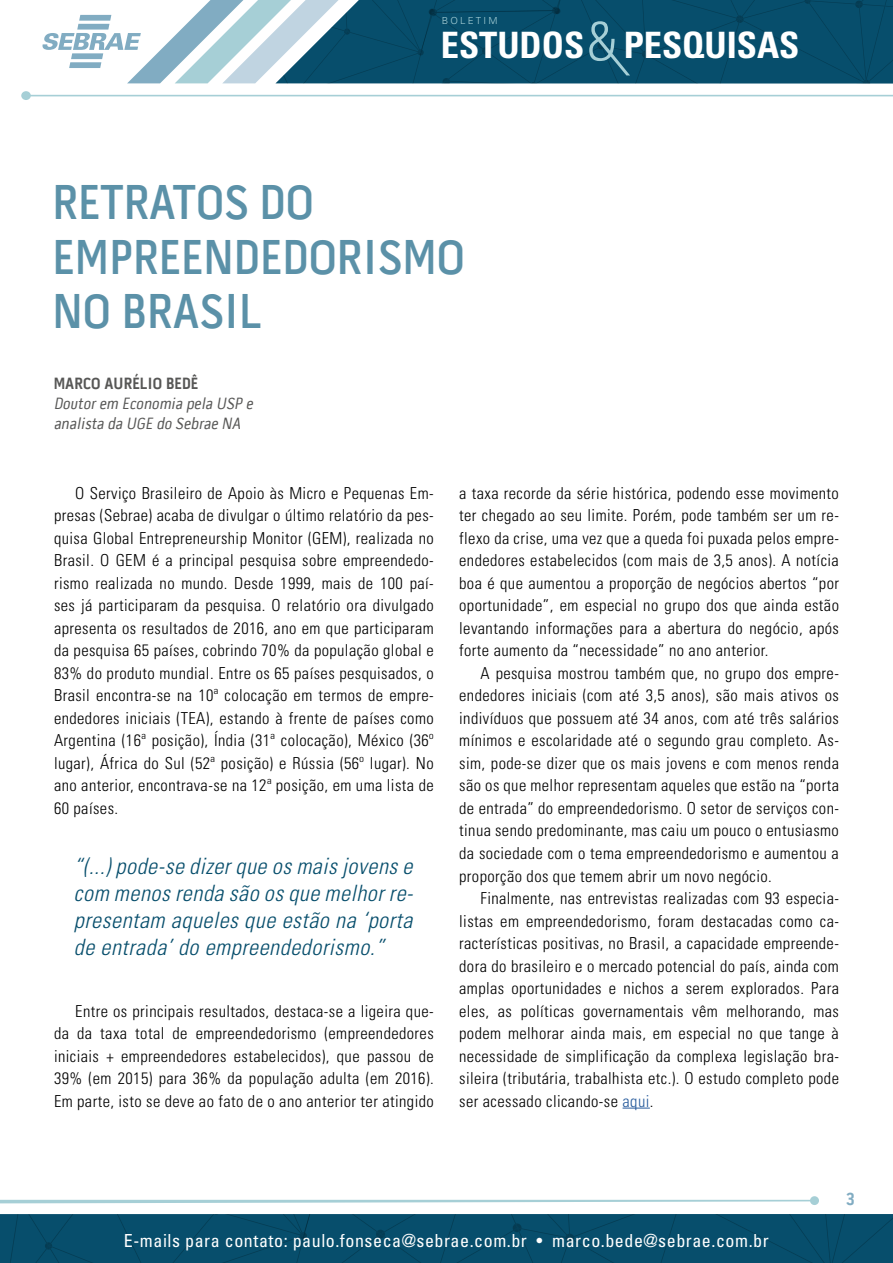
<style>
.page{position:relative;width:893px;height:1263px;background:#fff}
.page>*{position:absolute;margin:0;border:0;box-sizing:border-box;transform-origin:0 0}
.t1{font:600 49.5px/54px "Pill Gothic 300 mg";color:#5b91a8}
.t2{font:700 condensed 36.3px "Univers LT Std";color:#fff}
.t3{font:italic 300 condensed 22.5px/27px "Univers LT Std";letter-spacing:.025em;color:#074e6c;text-align:justify}
.t4{font:condensed 18px "Univers LT Std";letter-spacing:.03em;color:#fff}
.t5{font:700 18px "Pill Gothic 300 mg";color:#81acc2}
.t6{font:300 condensed 16.5px/22.5px "Univers LT Std";letter-spacing:.025em;color:#000;text-align:justify}
.t7{font:italic 16.5px/19.8px "Pill Gothic 300 mg";color:#575756}
.t8{font:700 16.5px "Pill Gothic 300 mg";letter-spacing:.005em;color:#575756}
.t9{font:300 9.75px "Univers LT Std";letter-spacing:.23em;color:#a6cfd6}
.s1{color:#275b9c}
</style>
<div class="page">
<div style="left:0;top:1214px;width:893px;height:49px;background:#074e6c"></div>
<svg style="left:0;top:1196px;width:819px;height:66px;fill:#074e6c"></svg>
<svg style="left:21px;top:44px;width:872px;height:56px"></svg>
<svg style="left:43px;top:0;width:850px;height:84px"></svg>
<svg style="left:623px;top:1108px;width:27px;height:1px"></svg>
<p class="t9" style="left:442px;top:15px;width:57px">BOLETIM</p>
<h2 class="t2" style="left:441px;top:23px;width:360px">ESTUDOS PESQUISAS</h2>
<h1 class="t1" style="left:53px;top:176px;width:414px">RETRATOS DO<br>EMPREENDEDORISMO<br>NO BRASIL</h1>
<p class="t8" style="left:54px;top:373px;width:146px">MARCO AURÉLIO BEDÊ</p>
<p class="t7" style="left:54px;top:394px;width:204px">Doutorem Economia pela USP e analista da UGE do Sebrae NA</p>
<p class="t6" style="left:54px;top:482px;width:381px;text-indent:21px">O Serviço Brasileiro de Apoio às Micro e Pequenas Em&shy;presas (Sebrae) acaba de divulgar o último relatório da pes&shy;quisa Global Entrepreneurship Monitor (GEM), realizada no Brasil. O GEM é a principal pesquisa sobre empreendedo&shy;rismo realizada no mundo. Desde 1999, mais de 100 paí&shy;ses já participaram da pesquisa. O relatório ora divulgado apresenta os resultados de 2016, ano em que participaram da pesquisa 65 países, cobrindo 70% da população global e 83% do produto mundial. Entre os 65 países pesquisados, o Brasil encontra-se na 10ª colocação em termos de empre&shy;endedores iniciais (TEA), estando à frente de países como Argentina (16ª posição), Índia (31ª colocação), México (36º lugar), África do Sul (52ª posição) e Rússia (56º lugar). No ano anterior, encontrava-se na 12ª posição, em uma lista de 60 países.</p>
<h3 class="t3" style="left:74px;top:852px;width:341px">“(...) pode-se dizer que os mais jovens e com menos renda são os que melhor re&shy;presentam aqueles que estão na ‘porta de entrada’ do empreendedorismo.”</h3>
<p class="t6" style="left:54px;top:999px;width:381px;text-indent:21px">Entre os principais resultados, destaca-se a ligeira que&shy;da da taxa total de empreendedorismo (empreendedores iniciais + empreendedores estabelecidos), que passou de 39% (em 2015) para 36% da população adulta (em 2016).<br>Em parte, isto se deve ao fato de o ano anterior ter atingido</p>
<p class="t6" style="left:459px;top:482px;width:381px">a taxa recorde da série histórica, podendo esse movimento ter chegado ao seu limite. Porém, pode também ser um re&shy;flexo da crise, uma vez que a queda foi puxada pelos empre&shy;endedores estabelecidos (com mais de 3,5 anos). A notícia boa é que aumentou a proporção de negócios abertos “por oportunidade”, em especial no grupo dos que ainda estão levantando informações para a abertura do negócio, após forte aumento da “necessidade” no ano anterior.</p>
<p class="t6" style="left:459px;top:662px;width:381px;text-indent:21px">A pesquisa mostrou também que, no grupo dos empre&shy;endedores iniciais (com até 3,5 anos), são mais ativos os indivíduos que possuem até 34 anos, com até três salários mínimos e escolaridade até o segundo grau completo. As&shy;sim, pode-se dizer que os mais jovens e com menos renda são os que melhor representam aqueles que estão na “porta de entrada” do empreendedorismo. O setor de serviços con&shy;tinua sendo predominante, mas caiu um pouco o entusiasmo da sociedade com o tema empreendedorismo e aumentou a proporção dos que temem abrir um novo negócio.</p>
<p class="t6" style="left:459px;top:887px;width:381px;text-indent:21px">Finalmente, nas entrevistas realizadas com 93 especia&shy;listas em empreendedorismo, foram destacadas como ca&shy;racterísticas positivas, no Brasil, a capacidade empreende&shy;dora do brasileiro e o mercado potencial do país, ainda com amplas oportunidades e nichos a serem explorados. Para eles, as políticas governamentais vêm melhorando, mas podem melhorar ainda mais, em especial no que tange à necessidade de simplificação da complexa legislação bra&shy;sileira (tributária, trabalhista etc.). O estudo completo pode ser acessado clicando-se <span class="s1">aqui</span>.</p>
<p class="t5" style="left:846px;top:1188px;width:10px">3</p>
<p class="t4" style="left:124px;top:1229px;width:646px">E-mails para contato: paulo.fonseca@sebrae.com.br • marco.bede@sebrae.com.br</p>
</div>
